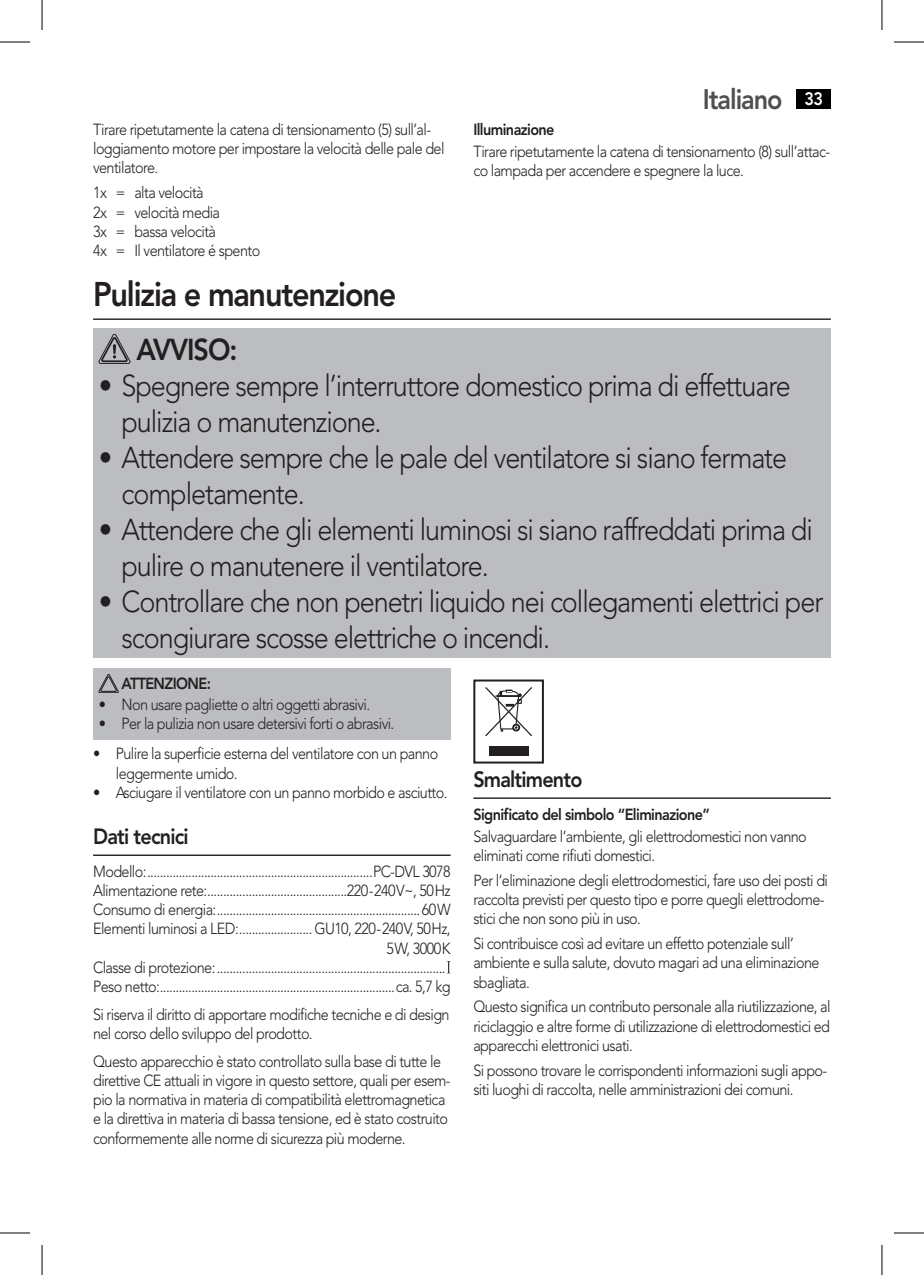
<style>
.page{position:relative;width:924px;height:1275px;background:#fff}
.page>*{position:absolute;margin:0;border:0;box-sizing:border-box;transform-origin:0 0}
.t1{font:800 34px "Avenir LT Pro";letter-spacing:-.04em;color:#231f20;scale:.9 1}
.t2{font:300 30px/36px "Avenir LT Pro";letter-spacing:-.04em;color:#231f20;scale:.9 1}
.t3{font:800 30px "Avenir LT Pro";letter-spacing:-.04em;color:#231f20;scale:.9 1}
.t4{font:800 28px "Avenir LT Pro";letter-spacing:-.04em;color:#504f4f;scale:.9 1}
.t5{font:800 22px "Avenir LT Pro";letter-spacing:-.04em;color:#231f20;scale:.9 1}
.t6{font:300 16px/19.2px "Avenir LT Pro";letter-spacing:-.04em;color:#231f20;scale:.9 1}
.t7{font:800 16px "Avenir LT Pro";letter-spacing:-.04em;color:#231f20;scale:.9 1}
.s1{font-size:18px;color:#fff}
</style>
<div class="page">
<div style="left:796px;top:89px;width:34px;height:20px;background:#000"></div>
<hr style="left:93px;top:318px;width:737px;height:2px;background:#231f20">
<div style="left:93px;top:328px;width:737px;height:330px;background:#bcbdc0"></div>
<svg style="left:99px;top:334px;width:31px;height:30px"></svg>
<hr style="left:93px;top:854px;width:357px;height:2px;background:#231f20">
<div style="left:93px;top:668px;width:357px;height:72px;background:#bcbdc0"></div>
<svg style="left:99px;top:674px;width:19px;height:19px"></svg>
<svg style="left:446px;top:961px;width:4px;height:12px"></svg>
<hr style="left:473px;top:797px;width:357px;height:2px;background:#231f20">
<div style="left:488px;top:746px;width:40px;height:10px;background:#231f20"></div>
<svg style="left:485px;top:687px;width:47px;height:49px"></svg>
<div style="left:473px;top:679px;width:70px;height:84px;border:2px solid #231f20"></div>
<hr style="left:0;top:42px;width:30px;height:1px;background:#000">
<hr style="left:893px;top:42px;width:30px;height:1px;background:#000">
<hr style="left:0;top:1232px;width:30px;height:1px;background:#000">
<hr style="left:893px;top:1232px;width:30px;height:1px;background:#000">
<hr style="left:42px;top:0;width:1px;height:30px;background:#000">
<hr style="left:42px;top:1245px;width:1px;height:30px;background:#000">
<hr style="left:881px;top:0;width:1px;height:30px;background:#000">
<hr style="left:881px;top:1245px;width:1px;height:30px;background:#000">
<p class="t6" style="left:93px;top:120px;width:392px">Tirare ripetutamente la catena di tensionamento (5) sull’al&shy;loggiamento motore per impostare la velocità delle pale del ventilatore.</p>
<p class="t6" style="left:93px;top:183px;width:187px">1x = alta velocità<br>2x = velocità media<br>3x = bassa velocità<br>4x = Il ventilatore é spento</p>
<h3 class="t4" style="left:702px;top:82px;width:135px">Italiano <span class="s1">33</span></h3>
<p class="t7" style="left:473px;top:120px;width:92px">Illuminazione</p>
<p class="t6" style="left:473px;top:142px;width:398px">Tirare ripetutamente la catena di tensionamento (8) sull’attac&shy;co lampada per accendere e spegnere la luce.</p>
<h1 class="t1" style="left:93px;top:274px;width:338px">Pulizia e manutenzione</h1>
<h2 class="t3" style="left:136px;top:332px;width:114px">AVVISO:</h2>
<h2 class="t2" style="left:121px;top:367px;width:745px;text-indent:-23px">• Spegnere sempre l’interruttore domestico prima di effettuare pulizia o manutenzione.</h2>
<h2 class="t2" style="left:121px;top:439px;width:740px;text-indent:-23px">• Attendere sempre che le pale del ventilatore si siano fermate completamente.</h2>
<h2 class="t2" style="left:121px;top:511px;width:769px;text-indent:-23px">• Attendere che gli elementi luminosi si siano raffreddati prima di pulire o manutenere il ventilatore.</h2>
<h2 class="t2" style="left:121px;top:583px;width:781px;text-indent:-23px">• Controllare che non penetri liquido nei collegamenti elettrici per scongiurare scosse elettriche o incendi.</h2>
<p class="t7" style="left:121px;top:674px;width:101px">ATTENZIONE:</p>
<p class="t6" style="left:99px;top:694px;width:303px">• Non usare pagliette o altri oggetti abrasivi.</p>
<p class="t6" style="left:99px;top:714px;width:330px">• Per la pulizia non usare detersivi forti o abrasivi.</p>
<p class="t6" style="left:116px;top:744px;width:359px;text-indent:-23px">• Pulire la superficie esterna del ventilatore con un panno leggermente umido.</p>
<p class="t6" style="left:93px;top:782px;width:395px">• Asciugare il ventilatore con un panno morbido e asciutto.</p>
<h3 class="t5" style="left:93px;top:823px;width:108px">Dati tecnici</h3>
<p class="t6" style="left:93px;top:861px;width:398px;text-align:justify">Modello:.......................................................................PC-DVL 3078<br>Alimentazione rete:............................................220-240V~, 50Hz Consumo di energia:</p>
<h3 class="t5" style="left:473px;top:766px;width:123px">Smaltimento</h3>
<p class="t7" style="left:473px;top:804px;width:264px">Significato del simbolo “Eliminazione”</p>
<p class="t6" style="left:473px;top:826px;width:372px">Salvaguardare l’ambiente, gli elettrodomestici non vanno eliminati come rifiuti domestici.</p>
<p class="t6" style="left:473px;top:871px;width:395px">Per l’eliminazione degli elettrodomestici, fare uso dei posti di raccolta previsti per questo tipo e porre quegli elettrodome&shy;stici che non sono più in uso.</p>
<p class="t6" style="left:473px;top:934px;width:386px">Si contribuisce così ad evitare un effetto potenziale sull’ ambiente e sulla salute, dovuto magari ad una eliminazione sbagliata.</p>
<p class="t6" style="left:473px;top:997px;width:398px;text-align:justify">Questo significa un contributo personale alla riutilizzazione, al riciclaggio e altre forme di utilizzazione di elettrodomestici ed apparecchi elettronici usati.</p>
<p class="t6" style="left:473px;top:1060px;width:394px">Si possono trovare le corrispondenti informazioni sugli appo&shy;siti luoghi di raccolta, nelle amministrazioni dei comuni.</p>
<p class="t6" style="left:422px;top:900px;width:33px">60W</p>
<p class="t6" style="left:93px;top:919px;width:398px">Elementi luminosi a LED:....................... GU10, 220-240V, 50Hz,</p>
<p class="t6" style="left:386px;top:938px;width:73px">5W, 3000K</p>
<p class="t6" style="left:93px;top:957px;width:137px">Classe di protezione:</p>
<p class="t6" style="left:93px;top:977px;width:398px">Peso netto:..........................................................................ca. 5,7 kg</p>
<p class="t6" style="left:93px;top:1004px;width:397px">Si riserva il diritto di apportare modifiche tecniche e di design nel corso dello sviluppo del prodotto.</p>
<p class="t6" style="left:93px;top:1051px;width:398px">Questo apparecchio è stato controllato sulla base di tutte le direttive CE attuali in vigore in questo settore, quali per esem&shy;pio la normativa in materia di compatibilità elettromagnetica e la direttiva in materia di bassa tensione, ed è stato costruito conformemente alle norme di sicurezza più moderne.</p>
</div>
